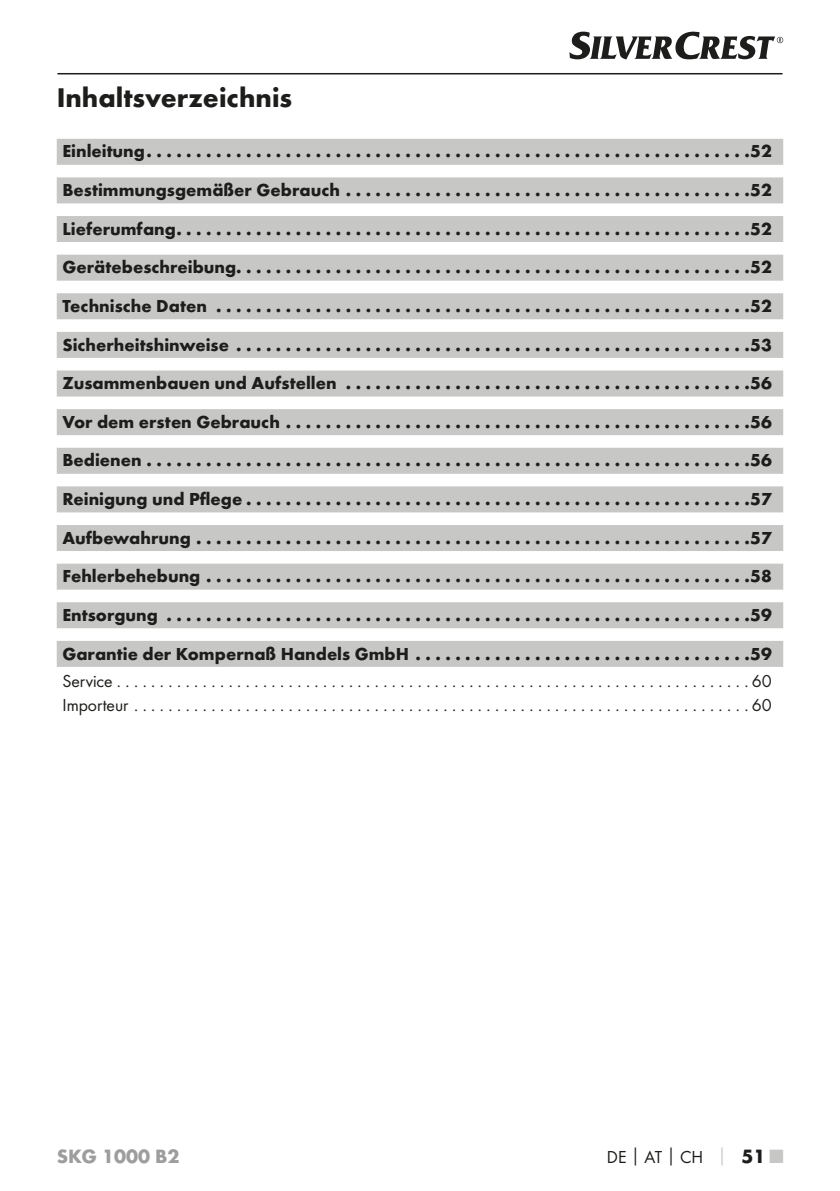
<style>
.page{position:relative;width:840px;height:1191px;background:#fff}
.page>*{position:absolute;margin:0;border:0;box-sizing:border-box;transform-origin:0 0}
.t1{font:700 28px "Futura";color:#1d1d1b}
.t2{font:700 20px "Futura";color:#9d9d9d}
.t3{font:700 18px/38.6px "Futura";color:#1d1d1b;text-align:justify}
.t4{font:18px/24.4px "Futura Boo";color:#1d1d1b}
.s1{font-family:"Futura";font-weight:700}
.s2{font-family:"Futura";font-weight:700;color:#c7c7c6}
.s3{font-family:"Futura";font-weight:700;font-size:20px}
.s4{font-family:"Futura";font-weight:700;font-size:20px;color:#c7c7c6}
</style>
<div class="page">
<hr style="left:57px;top:73px;width:725px;height:1px;background:#1d1d1b">
<svg style="left:569px;top:32px;width:213px;height:28px"></svg>
<div style="left:57px;top:139px;width:725px;height:26px;background:#c7c7c6"></div>
<div style="left:57px;top:177px;width:725px;height:26px;background:#c7c7c6"></div>
<div style="left:57px;top:216px;width:725px;height:26px;background:#c7c7c6"></div>
<div style="left:57px;top:255px;width:725px;height:26px;background:#c7c7c6"></div>
<div style="left:57px;top:293px;width:725px;height:26px;background:#c7c7c6"></div>
<div style="left:57px;top:332px;width:725px;height:26px;background:#c7c7c6"></div>
<div style="left:57px;top:370px;width:725px;height:26px;background:#c7c7c6"></div>
<div style="left:57px;top:409px;width:725px;height:26px;background:#c7c7c6"></div>
<div style="left:57px;top:448px;width:725px;height:26px;background:#c7c7c6"></div>
<div style="left:57px;top:486px;width:725px;height:26px;background:#c7c7c6"></div>
<div style="left:57px;top:525px;width:725px;height:26px;background:#c7c7c6"></div>
<div style="left:57px;top:563px;width:725px;height:26px;background:#c7c7c6"></div>
<div style="left:57px;top:602px;width:725px;height:26px;background:#c7c7c6"></div>
<div style="left:57px;top:641px;width:725px;height:26px;background:#c7c7c6"></div>
<h1 class="t1" style="left:57px;top:80px;width:237px">Inhaltsverzeichnis</h1>
<p class="t3" style="left:62px;top:132px;width:710px">Einleitung . . . . . . . . . . . . . . . . . . . . . . . . . . . . . . . . . . . . . . . . . . . . . . . . . . . . . . . . . . . . 52<br>Bestimmungsgemäßer Gebrauch . . . . . . . . . . . . . . . . . . . . . . . . . . . . . . . . . . . . . . . . 52<br>Lieferumfang . . . . . . . . . . . . . . . . . . . . . . . . . . . . . . . . . . . . . . . . . . . . . . . . . . . . . . . . . 52<br>Gerätebeschreibung....................................................52<br>Technische Daten . . . . . . . . . . . . . . . . . . . . . . . . . . . . . . . . . . . . . . . . . . . . . . . . . . . . . 52<br>Sicherheitshinweise . . . . . . . . . . . . . . . . . . . . . . . . . . . . . . . . . . . . . . . . . . . . . . . . . . . 53<br>Zusammenbauen und Aufstellen . . . . . . . . . . . . . . . . . . . . . . . . . . . . . . . . . . . . . . . . 56<br>Vor dem ersten Gebrauch . . . . . . . . . . . . . . . . . . . . . . . . . . . . . . . . . . . . . . . . . . . . . . 56<br>Bedienen . . . . . . . . . . . . . . . . . . . . . . . . . . . . . . . . . . . . . . . . . . . . . . . . . . . . . . . . . . . . 56<br>Reinigung und Pflege . . . . . . . . . . . . . . . . . . . . . . . . . . . . . . . . . . . . . . . . . . . . . . . . . . 57<br>Aufbewahrung . . . . . . . . . . . . . . . . . . . . . . . . . . . . . . . . . . . . . . . . . . . . . . . . . . . . . . . 57<br>Fehlerbehebung . . . . . . . . . . . . . . . . . . . . . . . . . . . . . . . . . . . . . . . . . . . . . . . . . . . . . . 58<br>Entsorgung . . . . . . . . . . . . . . . . . . . . . . . . . . . . . . . . . . . . . . . . . . . . . . . . . . . . . . . . . . 59<br>Garantie der Kompernaß -Handels -GmbH . . . . . . . . . . . . . . . . . . . . . . . . . . . . . . . . . 59</p>
<p class="t4" style="left:62px;top:668px;width:710px">Service . . . . . . . . . . . . . . . . . . . . . . . . . . . . . . . . . . . . . . . . . . . . . . . . . . . . . . . . . . . . . . . . . . . . . . . . . 60<br>Importeur . . . . . . . . . . . . . . . . . . . . . . . . . . . . . . . . . . . . . . . . . . . . . . . . . . . . . . . . . . . . . . . . . . . . . . . 60</p>
<p class="t2" style="left:57px;top:1143px;width:124px">SKG 1000 B2</p>
<p class="t4" style="left:606px;top:1144px;width:178px">DE<span class="s1">│</span>AT<span class="s1">│</span>CH <span class="s2">│</span> <span class="s3">51</span> <span class="s4">■</span></p>
</div>
